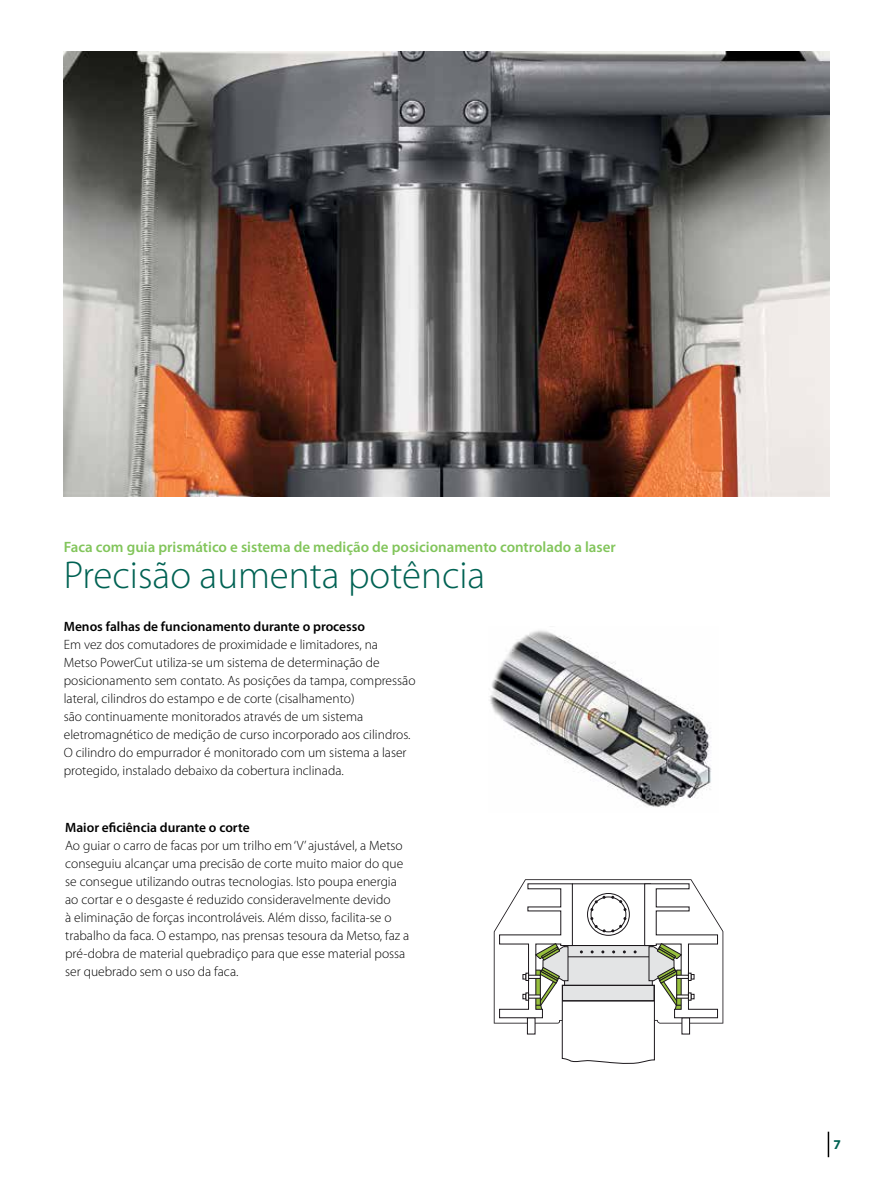
<style>
.page{position:relative;width:893px;height:1187px;background:#fff}
.page>*{position:absolute;margin:0;border:0;box-sizing:border-box;transform-origin:0 0}
.t1{font:300 39px "Myriad Pro";color:#006253}
.t2{font:600 15px "Myriad Pro";color:#82c55b}
.t3{font:300 13.5px/18px "Myriad Pro";color:#000}
.t4{font:600 13.5px "Myriad Pro";color:#000}
.t5{font:700 13.5px "Myriad Pro";color:#006253}
</style>
<div class="page">
<svg style="left:494px;top:879px;width:229px;height:184px"></svg>
<img style="left:489px;top:630px;width:222px;height:177px">
<img style="left:64px;top:51px;width:765px;height:446px">
<svg style="left:828px;top:1131px;width:1px;height:26px"></svg>
<p class="t2" style="left:64px;top:537px;width:554px">Faca com guia prismático e sistema de medição de posicionamento controlado a laser</p>
<h1 class="t1" style="left:64px;top:551px;width:423px">Precisão aumenta potência</h1>
<p class="t4" style="left:64px;top:618px;width:303px">Menos falhas de funcionamento durante o processo</p>
<p class="t3" style="left:64px;top:635px;width:353px">Em vez dos comutadores de proximidade e limitadores, na<br>Metso PowerCut utiliza-se um sistema de determinação de posicionamento sem contato. As posições da tampa, compressão lateral, cilindros do estampo e de corte (cisalhamento)<br>são continuamente monitorados através de um sistema eletromagnético de medição de curso incorporado aos cilindros.<br>O cilindro do empurrador é monitorado com um sistema a laser protegido, instalado debaixo da cobertura inclinada.</p>
<p class="t4" style="left:65px;top:818px;width:186px">Maior eficiência durante o corte</p>
<p class="t3" style="left:65px;top:836px;width:346px">Ao guiar o carro de facas por um trilho em ‘V’ ajustável, a Metso conseguiu alcançar uma precisão de corte muito maior do que se consegue utilizando outras tecnologias. Isto poupa energia ao cortar e o desgaste é reduzido consideravelmente devido<br>à eliminação de forças incontroláveis. Além disso, facilita-se o trabalho da faca. O estampo, nas prensas tesoura da Metso, faz a pré-dobra de material quebradiço para que esse material possa ser quebrado sem o uso da faca.</p>
<p class="t5" style="left:833px;top:1135px;width:9px">7</p>
</div>
